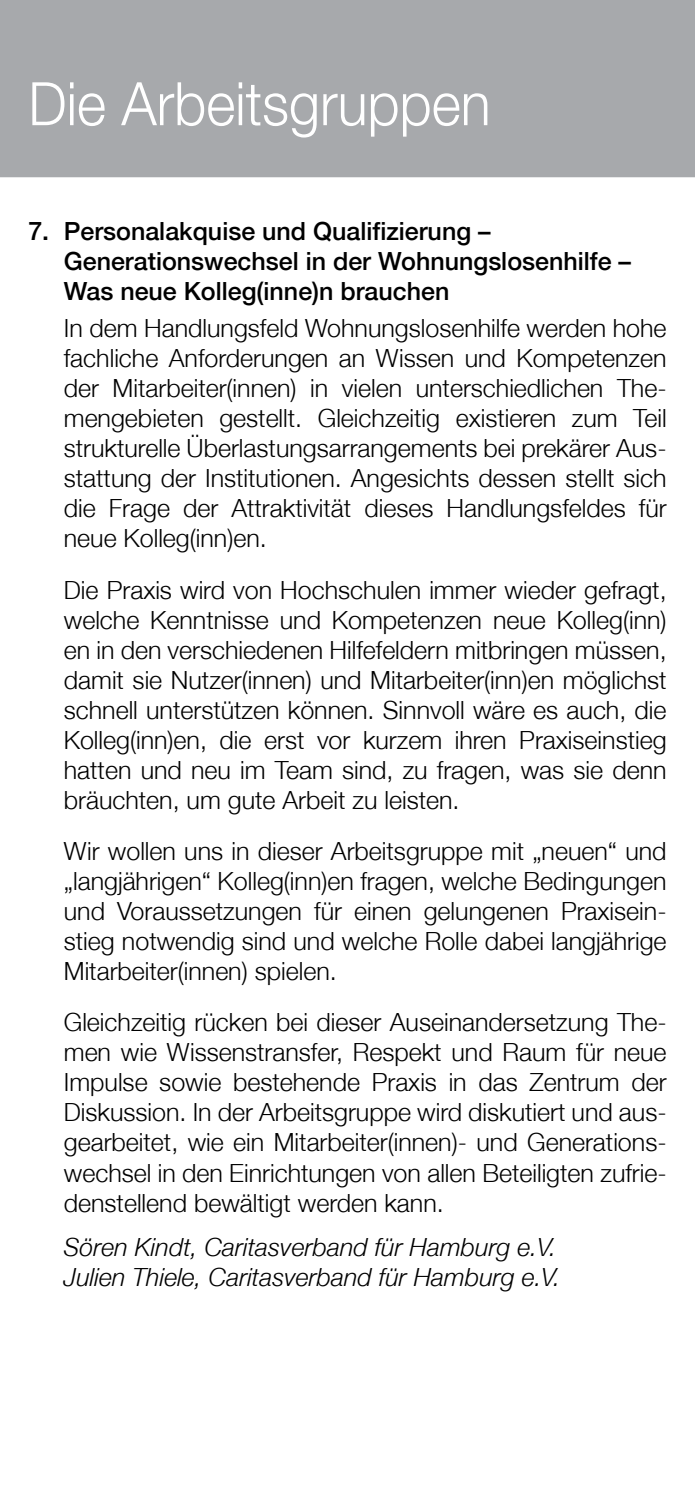
<style>
.page{position:relative;width:695px;height:1489px;background:#fff}
.page>*{position:absolute;margin:0;border:0;box-sizing:border-box;transform-origin:0 0}
._001-Headline_innen{font:300 60px "Helvetica Neue";color:#fff;scale:.93 1}
.AG-Details-Text{font:300 25px/30px "Helvetica Neue";color:#000;text-align:justify}
.nummeriert{font:500 25px/30px "Helvetica Neue";color:#000}
.AG-Leiter{font:italic 300 25px/30px "Helvetica Neue";color:#000}
</style>
<div class="page">
<div style="left:0;top:0;width:694px;height:177px;background:#a7a9ac"></div>
<p class="_001-Headline_innen" style="left:28px;top:67px;width:498px">Die Arbeitsgruppen</p>
<p class="nummeriert" style="left:64px;top:216px;width:568px;text-indent:-35px">7. Personalakquise und Qualifizierung –<br>Generationswechsel in der Wohnungslosenhilfe –<br>Was neue Kolleg(inne)n brauchen</p>
<p class="AG-Details-Text" style="left:64px;top:313px;width:604px">In dem Handlungsfeld Wohnungslosenhilfe werden hohe fachliche Anforderungen an Wissen und Kompetenzen der Mitarbeiter(innen) in vielen unterschiedlichen The&shy;mengebieten gestellt. Gleichzeitig existieren zum Teil strukturelle Überlastungsarrangements bei prekärer Aus&shy;stattung der Institutionen. Angesichts dessen stellt sich die Frage der Attraktivität dieses Handlungsfeldes für neue Kolleg(inn)en.</p>
<p class="AG-Details-Text" style="left:64px;top:574px;width:604px">Die Praxis wird von Hochschulen immer wieder gefragt, welche Kenntnisse und Kompetenzen neue Kolleg(inn) en in den verschiedenen Hilfefeldern mitbringen müssen, damit sie Nutzer(innen) und Mitarbeiter(inn)en möglichst schnell unterstützen können. Sinnvoll wäre es auch, die Kolleg(inn)en, die erst vor kurzem ihren Praxiseinstieg hatten und neu im Team sind, zu fragen, was sie denn bräuchten, um gute Arbeit zu leisten.</p>
<p class="AG-Details-Text" style="left:64px;top:835px;width:604px">Wir wollen uns in dieser Arbeitsgruppe mit „neuen“ und „langjährigen“ Kolleg(inn)en fragen, welche Bedingungen und Voraussetzungen für einen gelungenen Praxisein&shy;stieg notwendig sind und welche Rolle dabei langjährige Mitarbeiter(innen) spielen.</p>
<p class="AG-Details-Text" style="left:64px;top:1006px;width:604px">Gleichzeitig rücken bei dieser Auseinandersetzung The&shy;men wie Wissenstransfer, Respekt und Raum für neue Impulse sowie bestehende Praxis in das Zentrum der Diskussion. In der Arbeitsgruppe wird diskutiert und aus&shy;gearbeitet, wie ein Mitarbeiter(innen)- und Generations&shy;wechsel in den Einrichtungen von allen Beteiligten zufrie&shy;denstellend bewältigt werden kann.</p>
<p class="AG-Leiter" style="left:64px;top:1231px;width:498px">Sören Kindt, Caritasverband für Hamburg e.V.<br>Julien Thiele, Caritasverband für Hamburg e.V.</p>
</div>
